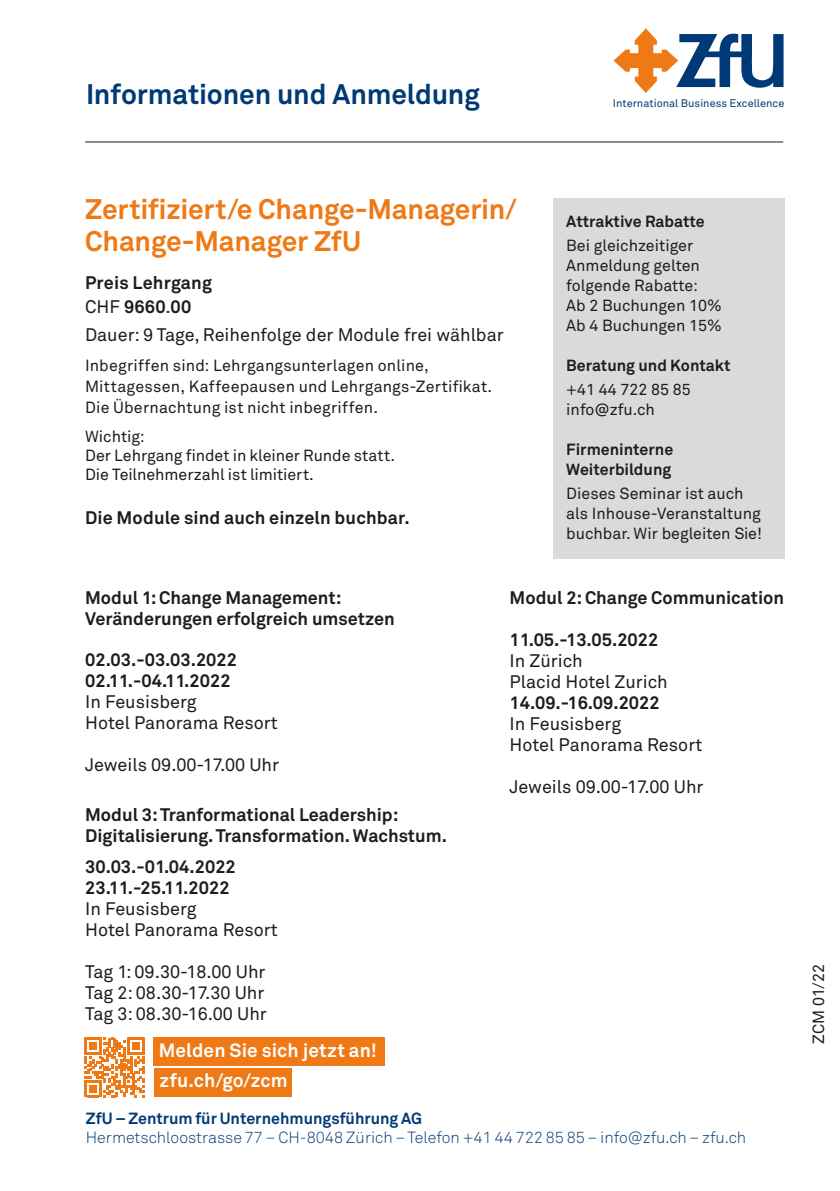
<style>
.page{position:relative;width:840px;height:1191px;background:#fff}
.page>*{position:absolute;margin:0;border:0;box-sizing:border-box;transform-origin:0 0}
.t1{font:700 28px/32px "Akkurat Office";letter-spacing:-.005em;color:#ef7914}
.t2{font:700 28px "Akkurat Office";letter-spacing:-.005em;color:#003a76}
.t3{font:700 19px/29.8px "Akkurat Office";letter-spacing:.005em;color:#fff}
.t4{font:700 18px/21px "Akkurat Office";color:#1d1d1b}
.t5{font:18px/21px "Akkurat Office";color:#1d1d1b}
.t6{font:16px/20px "Akkurat Office";color:#1d1d1b}
.t7{font:300 16px "Akkurat";color:#003a76}
.t8{font:700 16px/20px "Akkurat Office";color:#1d1d1b}
.t9{font:700 16px "Akkurat Office";color:#003a76}
.t10{font:11px "Akkurat Office";color:#003a76}
.s1{font-weight:400}
</style>
<div class="page">
<div style="left:552px;top:198px;width:231px;height:360px;background:#dadada"></div>
<svg style="left:613px;top:28px;width:170px;height:65px"></svg>
<hr style="left:85px;top:142px;width:697px;height:1px;background:#1d1d1b">
<div style="left:154px;top:1037px;width:231px;height:28px;background:#ef7914"></div>
<div style="left:154px;top:1068px;width:137px;height:28px;background:#ef7914"></div>
<svg style="left:85px;top:1037px;width:59px;height:60px"></svg>
<h1 class="t2" style="left:86px;top:76px;width:395px">Informationen und Anmeldung</h1>
<p class="t10" style="left:612px;top:96px;width:173px">International Business Excellence</p>
<h1 class="t1" style="left:85px;top:193px;width:432px">Zertifiziert/e Change-Managerin/<br>Change-Manager ZfU</h1>
<p class="t4" style="left:85px;top:271px;width:128px;line-height:24px">Preis Lehrgang<br><span class="s1">CHF</span> 9660<span class="s1">.</span>00</p>
<p class="t5" style="left:85px;top:325px;width:420px">Dauer: 9 Tage, Reihenfolge der Module frei wählbar</p>
<p class="t6" style="left:85px;top:355px;width:408px;line-height:21px">Inbegriffen sind: Lehrgangsunterlagen online,<br>Mittagessen, Kaffeepausen und Lehrgangs-Zertifikat.<br>Die Übernachtung ist nicht inbegriffen.</p>
<p class="t6" style="left:85px;top:427px;width:311px;line-height:19px">Wichtig:<br>Der Lehrgang findet in kleiner Runde statt.<br>Die Teilnehmerzahl ist limitiert.</p>
<p class="t4" style="left:85px;top:507px;width:326px">Die Module sind auch einzeln buchbar.</p>
<p class="t8" style="left:566px;top:211px;width:140px">Attraktive Rabatte</p>
<p class="t6" style="left:566px;top:235px;width:157px">Bei gleichzeitiger<br>Anmeldung gelten folgende Rabatte:<br>Ab 2 Buchungen 10%<br>Ab 4 Buchungen 15%</p>
<p class="t8" style="left:566px;top:355px;width:166px">Beratung und Kontakt</p>
<p class="t6" style="left:566px;top:379px;width:126px">+41 44 722 85 85 info@zfu.ch</p>
<p class="t8" style="left:566px;top:439px;width:108px">Firmeninterne<br>Weiterbildung</p>
<p class="t6" style="left:566px;top:483px;width:197px">Dieses Seminar ist auch als Inhouse-Veranstaltung buchbar. Wir begleiten Sie!</p>
<p class="t4" style="left:85px;top:587px;width:311px">Modul 1: Change Management:<br>Veränderungen erfolgreich umsetzen</p>
<p class="t4" style="left:85px;top:649px;width:153px">02.03.-03.03.2022<br>02.11.-04.11.2022</p>
<p class="t5" style="left:85px;top:692px;width:194px">In Feusisberg<br>Hotel Panorama Resort</p>
<p class="t5" style="left:85px;top:755px;width:195px">Jeweils 09.00-17.00 Uhr</p>
<p class="t4" style="left:85px;top:804px;width:363px">Modul 3: Tranformational Leadership:<br>Digitalisierung. Transformation. Wachstum.</p>
<p class="t4" style="left:85px;top:856px;width:152px">30.03.-01.04.2022<br>23.11.-25.11.2022</p>
<p class="t5" style="left:85px;top:898px;width:194px">In Feusisberg<br>Hotel Panorama Resort</p>
<p class="t5" style="left:85px;top:961px;width:183px">Tag 1: 09.30-18.00 Uhr<br>Tag 2: 08.30-17.30 Uhr<br>Tag 3: 08.30-16.00 Uhr</p>
<p class="t3" style="left:159px;top:1035px;width:219px">Melden Sie sich jetzt an! zfu.ch/go/zcm</p>
<p class="t4" style="left:509px;top:587px;width:276px">Modul 2: Change Communication</p>
<p class="t4" style="left:509px;top:629px;width:150px">11.05.-13.05.2022</p>
<p class="t5" style="left:509px;top:651px;width:160px">In Zürich<br>Placid Hotel Zurich</p>
<p class="t4" style="left:509px;top:693px;width:152px">14.09.-16.09.2022</p>
<p class="t5" style="left:509px;top:714px;width:194px">In Feusisberg<br>Hotel Panorama Resort</p>
<p class="t5" style="left:509px;top:777px;width:195px">Jeweils 09.00-17.00 Uhr</p>
<p class="t9" style="left:86px;top:1108px;width:337px">ZfU – Zentrum für Unternehmungsführung AG</p>
<p class="t7" style="left:86px;top:1128px;width:661px">Hermetschloostrasse 77 – CH-8048 Zürich – Telefon +41 44 722 85 85 – info@zfu.ch – zfu.ch</p>
<p class="t6" style="left:808px;top:1043px;width:81px;rotate:-90deg">ZCM 01/22</p>
</div>
